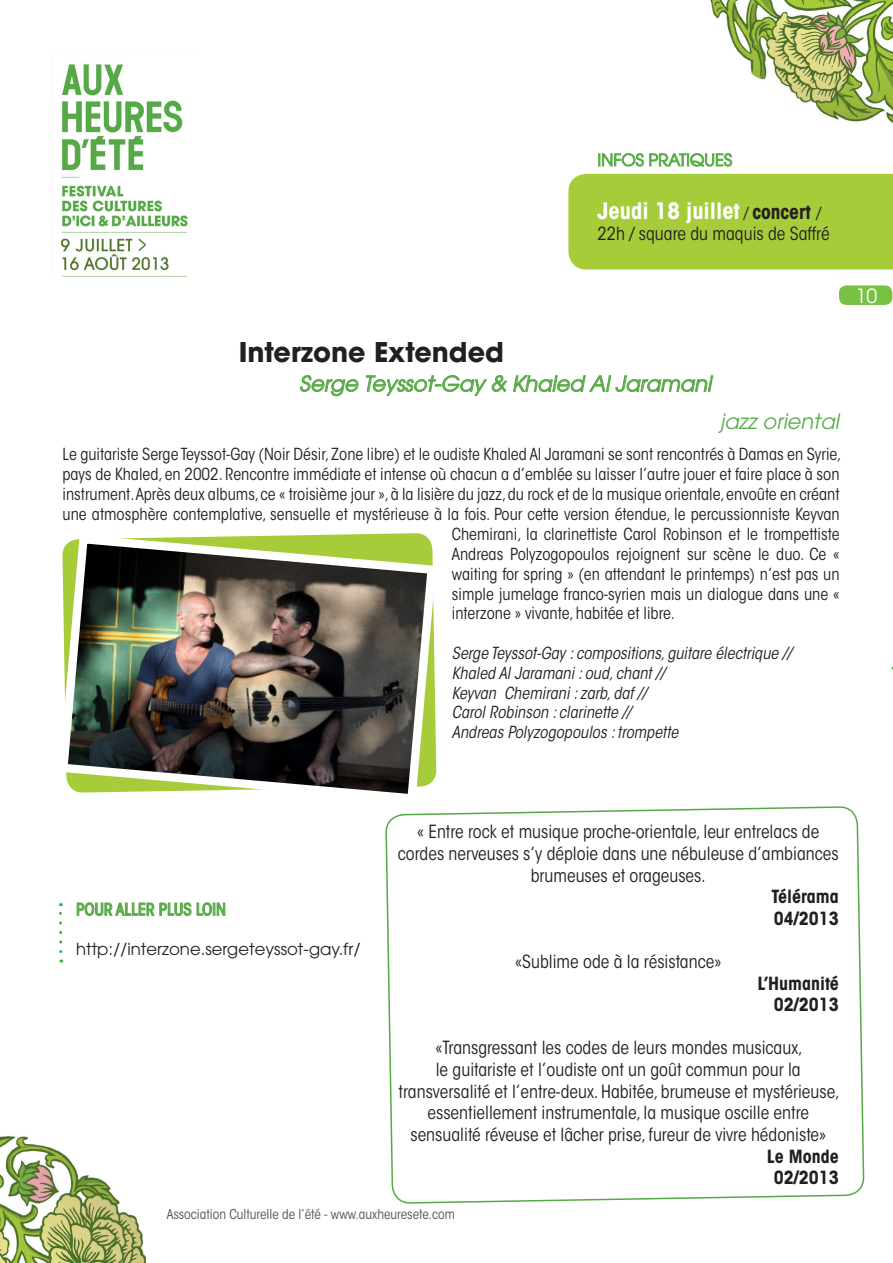
<style>
.page{position:relative;width:893px;height:1263px;background:#fff}
.page>*{position:absolute;margin:0;border:0;box-sizing:border-box;transform-origin:0 0}
.t1{font:700 27px "ITC Avant Garde Std";color:#231f20}
.t2{font:700 condensed 22.5px "ITC Avant Garde Std";color:#fff}
.t3{font:italic 21px "ITC Avant Garde Std";color:#57a946}
.t4{font:italic 21px "ITC Avant Garde Std";color:#58aa47}
.t5{font:19.5px "ITC Avant Garde Std";color:#fff}
.t6{font:condensed 18px/21.6px "ITC Avant Garde Std";color:#231f20;text-align:center}
.t7{font:700 condensed 18px "ITC Avant Garde Std";color:#231f20}
.t8{font:condensed 16.5px/19.8px "ITC Avant Garde Std";color:#231f20;text-align:justify}
.t9{font:italic condensed 16.5px "ITC Avant Garde Std";color:#231f20}
.t10{font:16.5px "ITC Avant Garde Std";color:#231f20}
.t11{font:500 condensed 16.5px "ITC Avant Garde Std";color:#57a946}
.t12{font:16.5px "ITC Avant Garde Std";color:#56a946}
.t13{font:condensed 13.5px "ITC Avant Garde Std";color:#505052}
.s1{font-weight:400;font-size:16.5px;color:#231f20}
.s2{font-size:19.5px;color:#231f20}
</style>
<div class="page">
<img style="left:0;top:1136px;width:145px;height:127px">
<div style="left:839px;top:285px;width:53px;height:20px;background:#79c142;border-radius:8px"></div>
<img style="left:710px;top:0;width:183px;height:124px">
<div style="left:568px;top:174px;width:325px;height:95px;background:#a6cc39"></div>
<svg style="left:300px;top:375px;width:59px;height:22px"></svg>
<svg style="left:366px;top:375px;width:141px;height:21px"></svg>
<svg style="left:513px;top:375px;width:200px;height:17px"></svg>
<svg style="left:76px;top:902px;width:150px;height:14px"></svg>
<svg style="left:599px;top:153px;width:133px;height:14px"></svg>
<svg style="left:59px;top:903px;width:3px;height:49px"></svg>
<svg style="left:385px;top:806px;width:480px;height:397px"></svg>
<img style="left:60px;top:64px;width:128px;height:212px">
<img style="left:62px;top:533px;width:379px;height:274px">
<p class="t12" style="left:597px;top:150px;width:136px">INFOS PRATIQUES</p>
<p class="t2" style="left:597px;top:196px;width:225px">Jeudi 18 juillet <span class="s1">/</span> <span class="s2">concert</span> <span class="s1">/</span></p>
<p class="t6" style="left:597px;top:223px;width:234px">22h / square du maquis de Saffré</p>
<p class="t1" style="left:239px;top:334px;width:267px">Interzone Extended</p>
<p class="t3" style="left:299px;top:371px;width:413px">Serge Teyssot-Gay &amp; Khaled Al Jaramani</p>
<p class="t4" style="left:720px;top:409px;width:125px">jazz oriental</p>
<p class="t8" style="left:62px;top:444px;width:780px">Le guitariste Serge Teyssot-Gay (Noir Désir, Zone libre) et le oudiste Khaled Al Jaramani se sont rencontrés à Damas en Syrie, pays de Khaled, en 2002. Rencontre immédiate et intense où chacun a d’emblée su laisser l’autre jouer et faire place à son instrument. Après deux albums, ce « troisième jour », à la lisière du jazz, du rock et de la musique orientale, envoûte en créant une atmosphère contemplative, sensuelle et mystérieuse à la fois. Pour cette version étendue, le percussionniste Keyvan</p>
<p class="t8" style="left:452px;top:524px;width:389px">Chemirani, la clarinettiste Carol Robinson et le trompettiste Andreas Polyzogopoulos rejoignent sur scène le duo. Ce « waiting for spring » (en attendant le printemps) n’est pas un simple jumelage franco-syrien mais un dialogue dans une « interzone » vivante, habitée et libre.</p>
<p class="t9" style="left:452px;top:643px;width:341px">Serge Teyssot-Gay :compositions,guitare électrique //</p>
<p class="t9" style="left:452px;top:663px;width:215px">Khaled AlJaramani:oud,chant//</p>
<p class="t9" style="left:452px;top:683px;width:196px">Keyvan Chemirani:zarb,daf//</p>
<p class="t9" style="left:452px;top:702px;width:181px">CarolRobinson :clarinette //</p>
<p class="t9" style="left:452px;top:722px;width:231px">Andreas Polyzogopoulos :trompette</p>
<p class="t5" style="left:856px;top:284px;width:23px">10</p>
<p class="t11" style="left:76px;top:899px;width:151px">POUR ALLER PLUS LOIN</p>
<p class="t10" style="left:76px;top:939px;width:286px">http://interzone.sergeteyssot-gay.fr/</p>
<p class="t6" style="left:398px;top:821px;width:442px">« Entre rock et musique proche-orientale, leur entrelacs de cordes nerveuses s’y déploie dans une nébuleuse d’ambiances brumeuses et orageuses.</p>
<p class="t7" style="left:771px;top:885px;width:69px">Télérama</p>
<p class="t7" style="left:774px;top:907px;width:67px">04/2013</p>
<p class="t6" style="left:515px;top:951px;width:208px">«Sublime ode à la résistance»</p>
<p class="t7" style="left:758px;top:972px;width:83px">L’Humanité</p>
<p class="t7" style="left:774px;top:993px;width:67px">02/2013</p>
<p class="t6" style="left:399px;top:1037px;width:443px">«Transgressant les codes de leurs mondes musicaux,<br>le guitariste et l’oudiste ont un goût commun pour la transversalité et l’entre-deux. Habitée, brumeuse et mystérieuse, essentiellement instrumentale, la musique oscille entre sensualité réveuse et lâcher prise, fureur de vivre hédoniste»</p>
<p class="t7" style="left:767px;top:1144px;width:73px">Le Monde</p>
<p class="t7" style="left:774px;top:1166px;width:67px">02/2013</p>
<p class="t13" style="left:167px;top:1206px;width:290px">Association Culturelle de l’été - www.auxheuresete.com</p>
</div>
